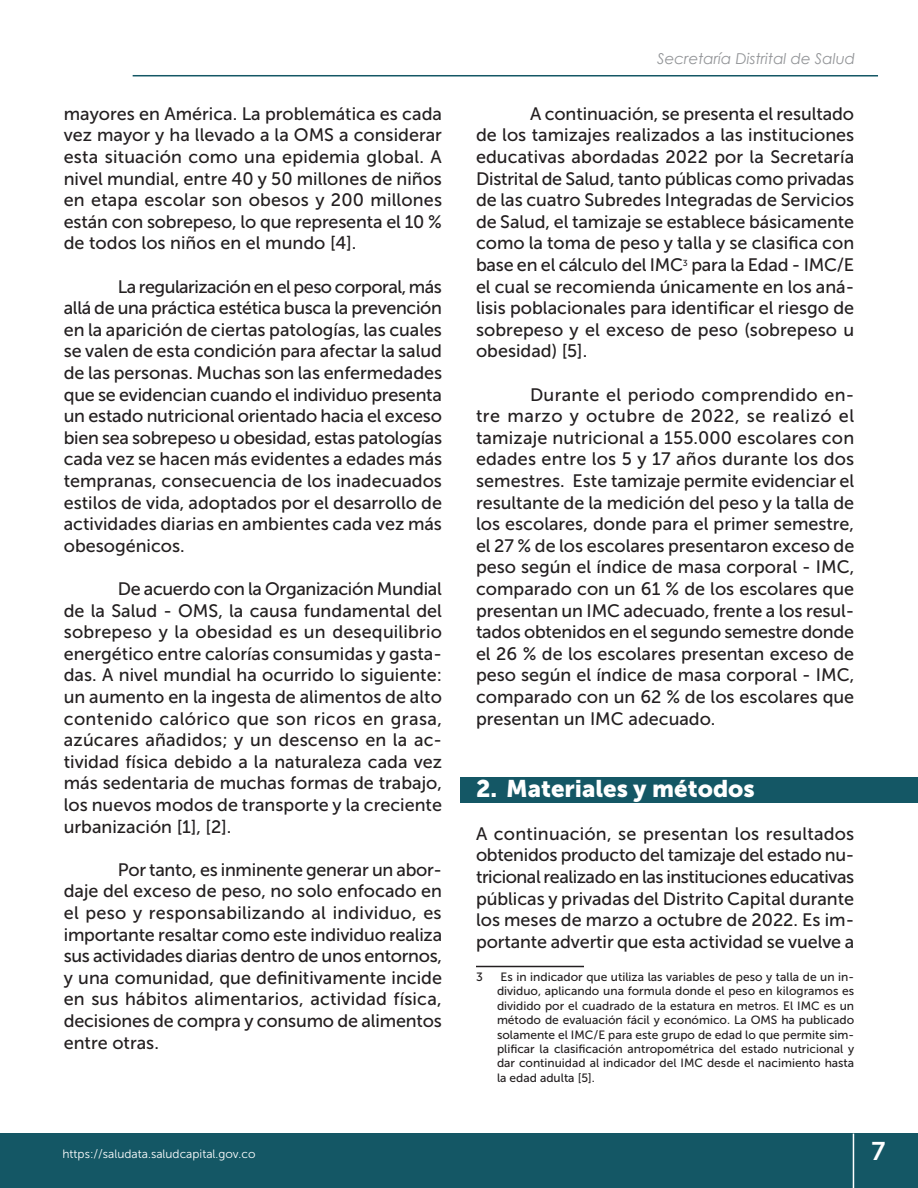
<style>
.page{position:relative;width:918px;height:1188px;background:#fff}
.page>*{position:absolute;margin:0;border:0;box-sizing:border-box;transform-origin:0 0}
.t1{font:25.5px "Museo Sans 700";color:#fff}
.t2{font:24px "Museo Sans 900";color:#fff}
.CUERPO_DE_TEXTO{font:18px/21.6px "Museo Sans 500";color:#231f20;text-align:justify}
.t3{font:italic 15px "Century Gothic";color:#939598}
.Citas{font:12px/14.4px "Museo Sans 500";color:#231f20;text-align:justify}
.t4{font:12px "Museo Sans 300";color:#fff}
</style>
<div class="page">
<div style="left:0;top:1134px;width:918px;height:54px;background:#145765"></div>
<hr style="left:133px;top:75px;width:745px;height:2px;background:#145765">
<hr style="left:853px;top:1134px;width:1px;height:54px;background:#fff">
<div style="left:461px;top:777px;width:457px;height:26px;background:#145765"></div>
<hr style="left:476px;top:966px;width:108px;height:1px;background:#231f20">
<p class="CUERPO_DE_TEXTO" style="left:64px;top:103px;width:380px">mayores en América. La problemática es cada vez mayor y ha llevado a la OMS a considerar esta situación como una epidemia global. A nivel mundial, entre 40 y 50 millones de niños en etapa escolar son obesos y 200 millones están con sobrepeso, lo que representa el 10 % de todos los niños en el mundo [4].</p>
<p class="CUERPO_DE_TEXTO" style="left:64px;top:276px;width:380px;text-indent:54px">La regularización en el peso corporal, más allá de una práctica estética busca la prevención en la aparición de ciertas patologías, las cuales se valen de esta condición para afectar la salud de las personas. Muchas son las enfermedades que se evidencian cuando el individuo presenta un estado nutricional orientado hacia el exceso bien sea sobrepeso u obesidad, estas patologías cada vez se hacen más evidentes a edades más tempranas, consecuencia de los inadecuados estilos de vida, adoptados por el desarrollo de actividades diarias en ambientes cada vez más obesogénicos.</p>
<p class="CUERPO_DE_TEXTO" style="left:64px;top:578px;width:380px;text-indent:54px">De acuerdo con la Organización Mundial de la Salud - OMS, la causa fundamental del sobrepeso y la obesidad es un desequilibrio energético entre calorías consumidas y gasta&shy;das. A nivel mundial ha ocurrido lo siguiente: un aumento en la ingesta de alimentos de alto contenido calórico que son ricos en grasa, azúcares añadidos; y un descenso en la ac&shy;tividad física debido a la naturaleza cada vez más sedentaria de muchas formas de trabajo, los nuevos modos de transporte y la creciente urbanización [1], [2].</p>
<p class="CUERPO_DE_TEXTO" style="left:64px;top:859px;width:380px;text-indent:54px">Por tanto, es inminente generar un abor&shy;daje del exceso de peso, no solo enfocado en el peso y responsabilizando al individuo, es importante resaltar como este individuo realiza sus actividades diarias dentro de unos entornos, y una comunidad, que definitivamente incide en sus hábitos alimentarios, actividad física, decisiones de compra y consumo de alimentos entre otras.</p>
<p class="t3" style="left:657px;top:48px;width:199px">Secretaría Distrital de Salud</p>
<p class="CUERPO_DE_TEXTO" style="left:476px;top:103px;width:380px;text-indent:54px">A continuación, se presenta el resultado de los tamizajes realizados a las instituciones educativas abordadas 2022 por la Secretaría Distrital de Salud, tanto públicas como privadas de las cuatro Subredes Integradas de Servicios de Salud, el tamizaje se establece básicamente como la toma de peso y talla y se clasifica con base en el cálculo del IMC<sup>3</sup> para la Edad - IMC/E el cual se recomienda únicamente en los aná&shy;lisis poblacionales para identificar el riesgo de sobrepeso y el exceso de peso (sobrepeso u obesidad) [5].</p>
<p class="CUERPO_DE_TEXTO" style="left:476px;top:384px;width:380px;text-indent:54px">Durante el periodo comprendido en&shy;tre marzo y octubre de 2022, se realizó el tamizaje nutricional a 155.000 escolares con edades entre los 5 y 17 años durante los dos semestres. Este tamizaje permite evidenciar el resultante de la medición del peso y la talla de los escolares, donde para el primer semestre, el 27 % de los escolares presentaron exceso de peso según el índice de masa corporal - IMC, comparado con un 61 % de los escolares que presentan un IMC adecuado, frente a los resul&shy;tados obtenidos en el segundo semestre donde el 26 % de los escolares presentan exceso de peso según el índice de masa corporal - IMC, comparado con un 62 % de los escolares que presentan un IMC adecuado.</p>
<p class="t2" style="left:476px;top:775px;width:280px">2. Materiales y métodos</p>
<p class="CUERPO_DE_TEXTO" style="left:476px;top:823px;width:380px">A continuación, se presentan los resultados obtenidos producto del tamizaje del estado nu&shy;tricional realizado en las instituciones educativas públicas y privadas del Distrito Capital durante los meses de marzo a octubre de 2022. Es im&shy;portante advertir que esta actividad se vuelve a</p>
<p class="Citas" style="left:476px;top:970px;width:8px">3</p>
<p class="Citas" style="left:497px;top:970px;width:359px">Es in indicador que utiliza las variables de peso y talla de un in&shy;dividuo, aplicando una formula donde el peso en kilogramos es dividido por el cuadrado de la estatura en metros. El IMC es un método de evaluación fácil y económico. La OMS ha publicado solamente el IMC/E para este grupo de edad lo que permite sim&shy;plificar la clasificación antropométrica del estado nutricional y dar continuidad al indicador del IMC desde el nacimiento hasta la edad adulta [5].</p>
<p class="t4" style="left:63px;top:1147px;width:195px">https://saludata.saludcapital.gov.co</p>
<h1 class="t1" style="left:871px;top:1137px;width:15px">7</h1>
</div>
